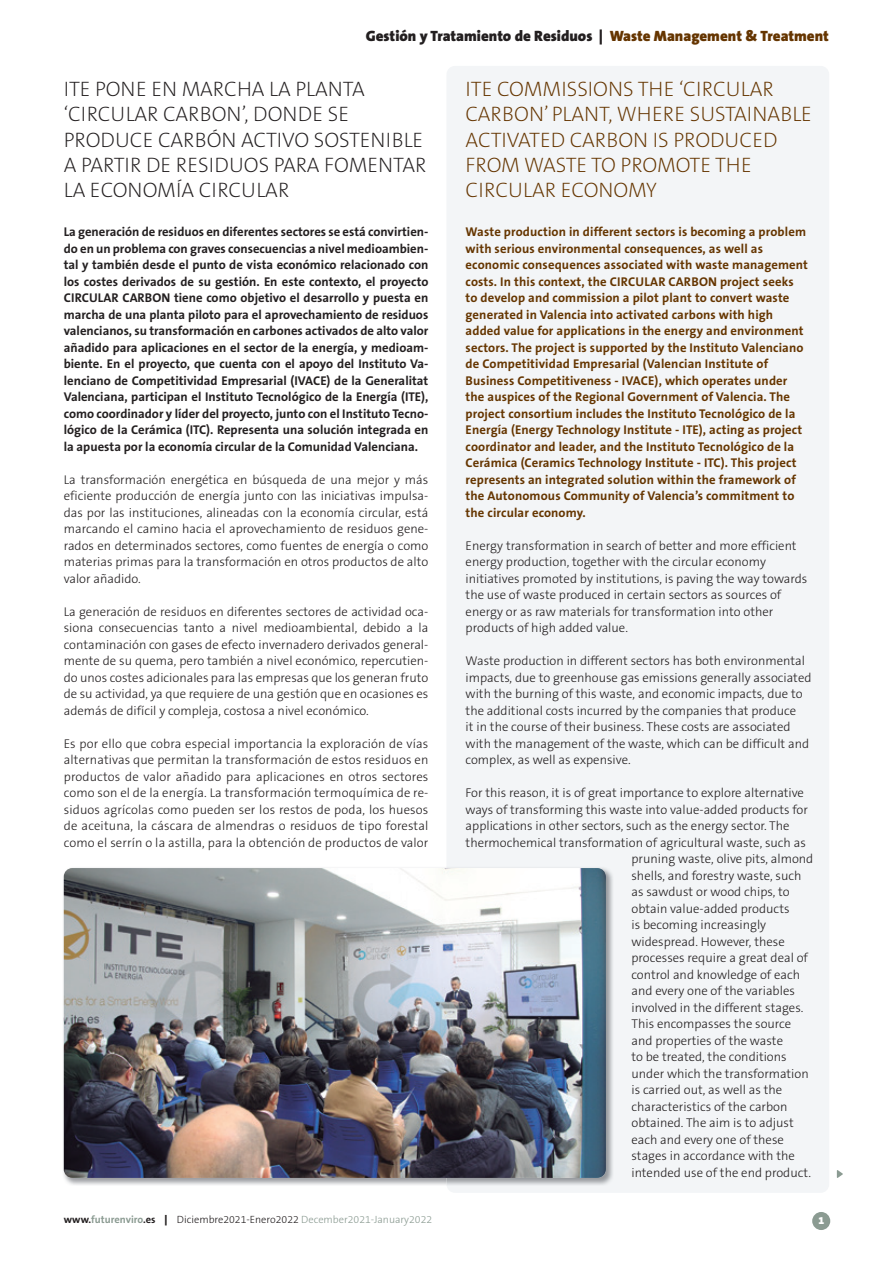
<style>
.page{position:relative;width:893px;height:1263px;background:#fff}
.page>*{position:absolute;margin:0;border:0;box-sizing:border-box;transform-origin:0 0}
.t1{font:200 21px/25.2px "The Sans B2";color:#231f20}
.t2{font:200 21px/25.2px "The Sans B2";color:#653500}
.t3{font:900 15px "The Sans B9";color:#231f20}
.t4{font:300 12.75px/16.5px "The Sans B3";color:#231f20;text-align:justify}
.t5{font:700 12.75px/16.5px "The Sans B7";letter-spacing:.01em;color:#653500}
.t6{font:700 12.75px/16.5px "The Sans B7";color:#231f20;text-align:justify}
.t7{font:300 10.5px "The Sans B3";color:#8b9b92}
.t8{font:900 10.5px "The Sans B9";color:#fff}
.s1{color:#653500}
.s2{font-family:"The Sans B7";font-weight:700;color:#231f20}
.s3{font-family:"The Sans B7";font-weight:700}
.s4{font-family:"The Sans B9";font-weight:900;color:#231f20}
.s5{color:#231f20}
</style>
<div class="page">
<div style="left:812px;top:1212px;width:18px;height:18px;background:#8b9b92;border-radius:50%"></div>
<div style="left:446px;top:66px;width:383px;height:1127px;background:#f3f5f7;border-radius:9px"></div>
<svg style="left:837px;top:1170px;width:6px;height:8px"></svg>
<img style="left:63px;top:869px;width:550px;height:316px">
<img style="left:64px;top:868px;width:542px;height:310px">
<p class="t3" style="left:366px;top:28px;width:465px">Gestión y Tratamiento de Residuos | <span class="s1">Waste Management &amp; Treatment</span></p>
<h1 class="t1" style="left:64px;top:77px;width:364px">ITE PONE EN MARCHA LA PLANTA ‘CIRCULAR CARBON’, DONDE SE<br>PRODUCE CARBÓN ACTIVO SOSTENIBLE<br>A PARTIR DE RESIDUOS PARA FOMENTAR<br>LA ECONOMÍA CIRCULAR</h1>
<h1 class="t2" style="left:466px;top:77px;width:348px">ITE COMMISSIONS THE ‘CIRCULAR<br>CARBON’ PLANT, WHERE SUSTAINABLE<br>ACTIVATED CARBON IS PRODUCED<br>FROM WASTE TO PROMOTE THE<br>CIRCULAR ECONOMY</h1>
<p class="t6" style="left:64px;top:224px;width:366px">La generación de residuos en diferentes sectores se está convirtien&shy;do en un problema con graves consecuencias a nivel medioambien&shy;tal y también desde el punto de vista económico relacionado con los costes derivados de su gestión. En este contexto, el proyecto CIRCULAR CARBON tiene como objetivo el desarrollo y puesta en marcha de una planta piloto para el aprovechamiento de residuos valencianos, su transformación en carbones activados de alto valor añadido para aplicaciones en el sector de la energía, y medioam&shy;biente. En el proyecto, que cuenta con el apoyo del Instituto Va&shy;lenciano de Competitividad Empresarial (IVACE) de la Generalitat Valenciana, participan el Instituto Tecnológico de la Energía (ITE), como coordinador y líder del proyecto, junto con el Instituto Tecno&shy;lógico de la Cerámica (ITC). Representa una solución integrada en la apuesta por la economía circular de la Comunidad Valenciana.</p>
<p class="t4" style="left:64px;top:472px;width:366px">La transformación energética en búsqueda de una mejor y más eficiente producción de energía junto con las iniciativas impulsa&shy;das por las instituciones, alineadas con la economía circular, está marcando el camino hacia el aprovechamiento de residuos gene&shy;rados en determinados sectores, como fuentes de energía o como materias primas para la transformación en otros productos de alto valor añadido.</p>
<p class="t4" style="left:64px;top:604px;width:366px">La generación de residuos en diferentes sectores de actividad oca&shy;siona consecuencias tanto a nivel medioambiental, debido a la contaminación con gases de efecto invernadero derivados general&shy;mente de su quema, pero también a nivel económico, repercutien&shy;do unos costes adicionales para las empresas que los generan fruto de su actividad, ya que requiere de una gestión que en ocasiones es además de difícil y compleja, costosa a nivel económico.</p>
<p class="t4" style="left:64px;top:736px;width:366px">Es por ello que cobra especial importancia la exploración de vías alternativas que permitan la transformación de estos residuos en productos de valor añadido para aplicaciones en otros sectores como son el de la energía. La transformación termoquímica de re&shy;siduos agrícolas como pueden ser los restos de poda, los huesos de aceituna, la cáscara de almendras o residuos de tipo forestal como el serrín o la astilla, para la obtención de productos de valor</p>
<p class="t5" style="left:466px;top:224px;width:344px">Waste production in different sectors is becoming a problem with serious environmental consequences, as well as economic consequences associated with waste management costs. In this context, the CIRCULAR CARBON project seeks to develop and commission a pilot plant to convert waste generated in Valencia into activated carbons with high added value for applications in the energy and environment sectors. The project is supported by the Instituto Valenciano de Competitividad Empresarial (Valencian Institute of Business Competitiveness - IVACE), which operates under the auspices of the Regional Government of Valencia. The project consortium includes the Instituto Tecnológico de la Energía (Energy Technology Institute - ITE), acting as project coordinator and leader, and the Instituto Tecnológico de la Cerámica (Ceramics Technology Institute - ITC). This project represents an integrated solution within the framework of the Autonomous Community of Valencia’s commitment to the circular economy.</p>
<p class="t4" style="left:466px;top:538px;width:343px;text-align:left">Energy transformation in search of better and more efficient energy production, together with the circular economy initiatives promoted by institutions, is paving the way towards the use of waste produced in certain sectors as sources of energy or as raw materials for transformation into other products of high added value.</p>
<p class="t4" style="left:466px;top:653px;width:347px;text-align:left">Waste production in different sectors has both environmental impacts, due to greenhouse gas emissions generally associated with the burning of this waste, and economic impacts, due to the additional costs incurred by the companies that produce<br>it in the course of their business. These costs are associated with the management of the waste, which can be difficult and complex, as well as expensive.</p>
<p class="t4" style="left:466px;top:785px;width:340px">For this reason, it is of great importance to explore alternative</p>
<p class="t4" style="left:466px;top:802px;width:344px">ways of transforming this waste into value-added products for</p>
<p class="t4" style="left:466px;top:818px;width:325px">applications in other sectors, such as the energy sector. The</p>
<p class="t4" style="left:466px;top:835px;width:342px">thermochemical transformation of agricultural waste, such as</p>
<p class="t4" style="left:631px;top:851px;width:183px">pruning waste, olive pits, almond</p>
<p class="t4" style="left:631px;top:868px;width:172px">shells, and forestry waste, such</p>
<p class="t4" style="left:631px;top:884px;width:160px">as sawdust or wood chips, to</p>
<p class="t4" style="left:631px;top:901px;width:160px">obtain value-added products</p>
<p class="t4" style="left:631px;top:917px;width:136px">is becoming increasingly</p>
<p class="t4" style="left:631px;top:934px;width:155px">widespread. However, these</p>
<p class="t4" style="left:631px;top:950px;width:178px">processes require a great deal of</p>
<p class="t4" style="left:631px;top:967px;width:170px">control and knowledge of each</p>
<p class="t4" style="left:631px;top:983px;width:165px">and every one of the variables</p>
<p class="t4" style="left:631px;top:1000px;width:174px">involved in the different stages.</p>
<p class="t4" style="left:631px;top:1016px;width:161px">This encompasses the source</p>
<p class="t4" style="left:631px;top:1033px;width:153px">and properties of the waste</p>
<p class="t4" style="left:631px;top:1049px;width:157px">to be treated, the conditions</p>
<p class="t4" style="left:631px;top:1066px;width:179px">under which the transformation</p>
<p class="t4" style="left:631px;top:1082px;width:152px">is carried out, as well as the</p>
<p class="t4" style="left:631px;top:1099px;width:158px">characteristics of the carbon</p>
<p class="t4" style="left:631px;top:1115px;width:164px">obtained. The aim is to adjust</p>
<p class="t4" style="left:631px;top:1132px;width:154px">each and every one of these</p>
<p class="t4" style="left:631px;top:1148px;width:165px">stages in accordance with the</p>
<p class="t4" style="left:631px;top:1165px;width:181px">intended use of the end product.</p>
<p class="t7" style="left:64px;top:1214px;width:370px"><span class="s2">www.</span><span class="s3">futurenviro</span><span class="s2">.es</span> <span class="s4">|</span> <span class="s5">Diciembre2021-Enero2022</span> December2021-January2022</p>
<p class="t8" style="left:818px;top:1215px;width:7px">1</p>
</div>
